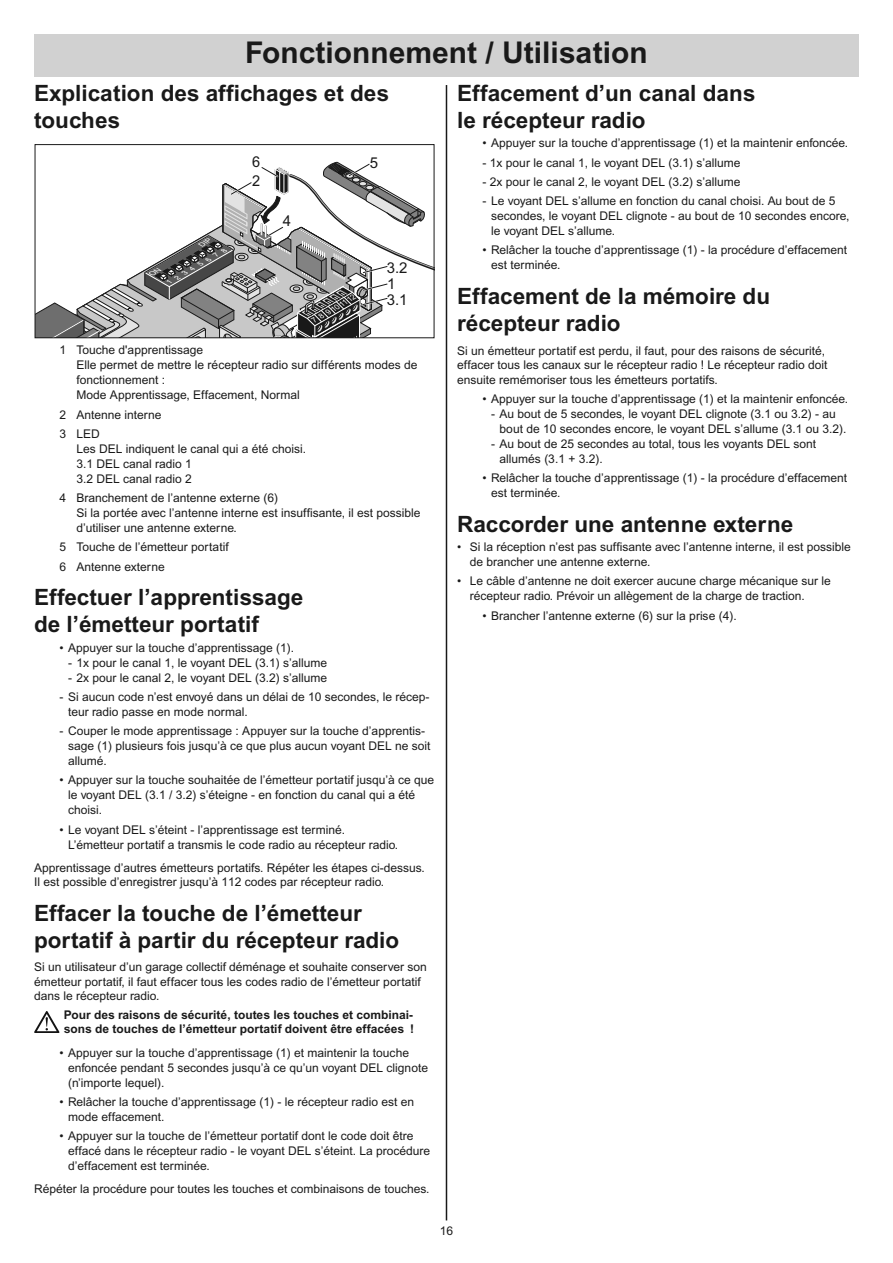
<style>
.page{position:relative;width:893px;height:1263px;background:#fff}
.page>*{position:absolute;margin:0;border:0;box-sizing:border-box;transform-origin:0 0}
.t1{font:700 30px "Sommer";color:#191919}
.t2{font:700 22.5px/27px "Sommer";color:#191919}
.t3{font:15px/15.3px "Arial+CWAUXQ";color:#191919}
.t4{font:12px/15px "Sommer";color:#191919}
.t5{font:700 12px/14.4px "Sommer";color:#191919}
.t6{font:italic 7.8px "Arial+CWAUXQ";color:#fff}
.t7{font:italic 6.45px "Helvetica+IBORZB";color:#fff;scale:1.16 1}
</style>
<div class="page">
<div style="left:34px;top:34px;width:825px;height:43px;background:#d1d1d1"></div>
<hr style="left:446px;top:85px;width:1px;height:1135px;background:#191919">
<svg style="left:34px;top:1011px;width:26px;height:22px"></svg>
<svg style="left:35px;top:161px;width:399px;height:177px"></svg>
<h1 class="t1" style="left:245px;top:42px;width:404px">Fonctionnement / Utilisation</h1>
<h2 class="t2" style="left:34px;top:82px;width:356px">Explication des affichages et des touches</h2>
<p class="t7" style="left:182px;top:270px;width:29px;rotate:-30deg">3456</p>
<p class="t3" style="left:252px;top:154px;width:10px">6</p>
<p class="t3" style="left:252px;top:173px;width:10px">2</p>
<p class="t3" style="left:283px;top:213px;width:10px">4</p>
<p class="t3" style="left:370px;top:155px;width:10px">5</p>
<p class="t6" style="left:318px;top:312px;width:42px;rotate:-30deg">8 9101112</p>
<p class="t3" style="left:387px;top:260px;width:22px">3.2<br>1</p>
<p class="t3" style="left:387px;top:292px;width:22px">3.1</p>
<p class="t4" style="left:77px;top:344px;width:342px;text-indent:-17px">1 Touche d'apprentissage<br>Elle permet de mettre le récepteur radio sur différents modes de fonctionnement :<br>Mode Apprentissage, Effacement, Normal</p>
<p class="t4" style="left:60px;top:406px;width:104px;line-height:19.2px">2 Antenne interne<br>3 LED</p>
<p class="t4" style="left:77px;top:442px;width:231px">Les DEL indiquent le canal qui a été choisi.<br>3.1 DEL canal radio 1<br>3.2 DEL canal radio 2</p>
<p class="t4" style="left:77px;top:492px;width:346px;text-indent:-17px">4 Branchement de l’antenne externe (6)<br>Si la portée avec l’antenne interne est insuffisante, il est possible d’utiliser une antenne externe.</p>
<p class="t4" style="left:60px;top:539px;width:171px;line-height:19.2px">5 Touche de l’émetteur portatif<br>6 Antenne externe</p>
<h2 class="t2" style="left:34px;top:586px;width:271px">Effectuer l’apprentissage de l’émetteur portatif</h2>
<p class="t4" style="left:60px;top:641px;width:236px">• Appuyer sur la touche d’apprentissage (1).</p>
<p class="t4" style="left:68px;top:656px;width:261px">- 1x pour le canal 1, le voyant DEL (3.1) s’allume</p>
<p class="t4" style="left:68px;top:671px;width:261px">- 2x pour le canal 2, le voyant DEL (3.2) s’allume</p>
<p class="t4" style="left:68px;top:690px;width:363px;text-indent:-9px">- Si aucun code n’est envoyé dans un délai de 10 secondes, le récep&shy;teur radio passe en mode normal.</p>
<p class="t4" style="left:68px;top:724px;width:364px;text-indent:-9px">- Couper le mode apprentissage : Appuyer sur la touche d’apprentis&shy;sage (1) plusieurs fois jusqu’à ce que plus aucun voyant DEL ne soit allumé.</p>
<p class="t4" style="left:68px;top:774px;width:368px;text-indent:-9px">• Appuyer sur la touche souhaitée de l’émetteur portatif jusqu’à ce que le voyant DEL (3.1 / 3.2) s’éteigne - en fonction du canal qui a été choisi.</p>
<p class="t4" style="left:68px;top:823px;width:332px;text-indent:-9px">• Le voyant DEL s’éteint - l’apprentissage est terminé.<br>L’émetteur portatif a transmis le code radio au récepteur radio.</p>
<p class="t4" style="left:34px;top:861px;width:392px;line-height:14.4px">Apprentissage d’autres émetteurs portatifs. Répéter les étapes ci-dessus.<br>Il est possible d’enregistrer jusqu’à 112 codes par récepteur radio.</p>
<h2 class="t2" style="left:34px;top:901px;width:367px">Effacer la touche de l’émetteur portatif à partir du récepteur radio</h2>
<p class="t4" style="left:34px;top:961px;width:394px;line-height:14.4px">Si un utilisateur d’un garage collectif déménage et souhaite conserver son émetteur portatif, il faut effacer tous les codes radio de l’émetteur portatif dans le récepteur radio.</p>
<p class="t5" style="left:64px;top:1008px;width:352px">Pour des raisons de sécurité, toutes les touches et combinai&shy;sons de touches de l’émetteur portatif doivent être effacées !</p>
<p class="t4" style="left:68px;top:1046px;width:361px;text-indent:-9px">• Appuyer sur la touche d’apprentissage (1) et maintenir la touche enfoncée pendant 5 secondes jusqu’à ce qu’un voyant DEL clignote (n’importe lequel).</p>
<p class="t4" style="left:68px;top:1095px;width:348px;text-indent:-9px">• Relâcher la touche d’apprentissage (1) - le récepteur radio est en mode effacement.</p>
<p class="t4" style="left:68px;top:1130px;width:364px;text-indent:-9px">• Appuyer sur la touche de l’émetteur portatif dont le code doit être effacé dans le récepteur radio - le voyant DEL s’éteint. La procédure d’effacement est terminée.</p>
<p class="t4" style="left:34px;top:1182px;width:397px">Répéter la procédure pour toutes les touches et combinaisons de touches.</p>
<h2 class="t2" style="left:457px;top:82px;width:300px">Effacement d’un canal dans le récepteur radio</h2>
<p class="t4" style="left:483px;top:137px;width:367px">• Appuyer sur la touche d’apprentissage (1) et la maintenir enfoncée.</p>
<p class="t4" style="left:483px;top:156px;width:259px">- 1x pour le canal 1, le voyant DEL (3.1) s’allume</p>
<p class="t4" style="left:483px;top:175px;width:259px">- 2x pour le canal 2, le voyant DEL (3.2) s’allume</p>
<p class="t4" style="left:491px;top:195px;width:360px;text-indent:-9px">- Le voyant DEL s’allume en fonction du canal choisi. Au bout de 5 secondes, le voyant DEL clignote - au bout de 10 secondes encore, le voyant DEL s’allume.</p>
<p class="t4" style="left:491px;top:244px;width:358px;text-indent:-9px">• Relâcher la touche d’apprentissage (1) - la procédure d’effacement est terminée.</p>
<h2 class="t2" style="left:457px;top:285px;width:314px">Effacement de la mémoire du récepteur radio</h2>
<p class="t4" style="left:457px;top:345px;width:372px;line-height:14.4px">Si un émetteur portatif est perdu, il faut, pour des raisons de sécurité, effacer tous les canaux sur le récepteur radio ! Le récepteur radio doit ensuite remémoriser tous les émetteurs portatifs.</p>
<p class="t4" style="left:483px;top:392px;width:367px">• Appuyer sur la touche d’apprentissage (1) et la maintenir enfoncée.</p>
<p class="t4" style="left:500px;top:407px;width:348px;text-indent:-9px">- Au bout de 5 secondes, le voyant DEL clignote (3.1 ou 3.2) - au bout de 10 secondes encore, le voyant DEL s’allume (3.1 ou 3.2).</p>
<p class="t4" style="left:500px;top:437px;width:318px;text-indent:-9px">- Au bout de 25 secondes au total, tous les voyants DEL sont allumés (3.1 + 3.2).</p>
<p class="t4" style="left:491px;top:472px;width:358px;text-indent:-9px">• Relâcher la touche d’apprentissage (1) - la procédure d’effacement est terminée.</p>
<h2 class="t2" style="left:457px;top:513px;width:338px">Raccorder une antenne externe</h2>
<p class="t4" style="left:470px;top:541px;width:382px;text-indent:-13px">• Si la réception n’est pas suffisante avec l’antenne interne, il est possible de brancher une antenne externe.</p>
<p class="t4" style="left:470px;top:575px;width:362px;text-indent:-13px">• Le câble d’antenne ne doit exercer aucune charge mécanique sur le récepteur radio. Prévoir un allègement de la charge de traction.</p>
<p class="t4" style="left:483px;top:609px;width:256px">• Brancher l’antenne externe (6) sur la prise (4).</p>
<p class="t4" style="left:440px;top:1224px;width:15px">16</p>
</div>
